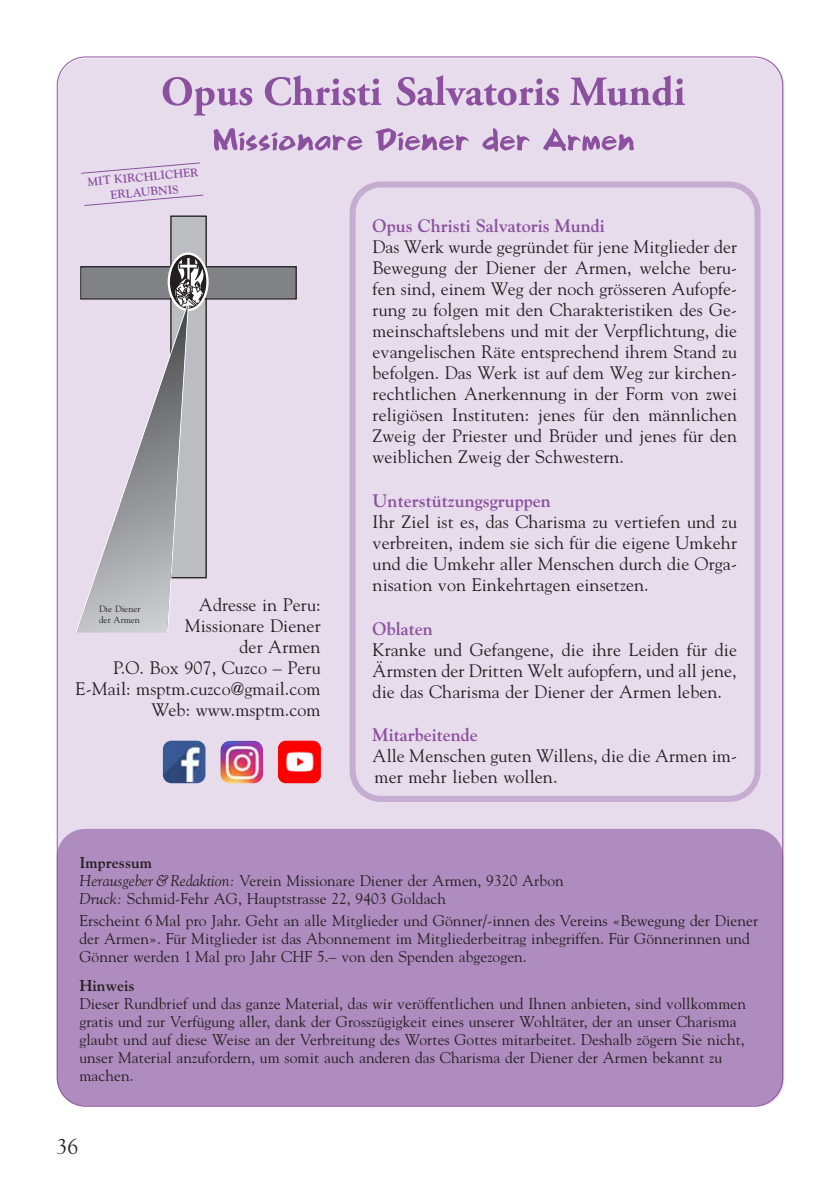
<style>
.page{position:relative;width:840px;height:1191px;background:#fff}
.page>*{position:absolute;margin:0;border:0;box-sizing:border-box;transform-origin:0 0}
.t1{font:21.6px "Goudy";color:#282526}
.t2{font:18px/21px "Goudy";letter-spacing:.005em;color:#231f20;text-align:justify}
.t3{font:700 18px "Goudy";color:#8b509e}
.t4{font:15.6px/18px "Goudy";letter-spacing:.005em;color:#231f20}
.t5{font:700 15.6px "Goudy";letter-spacing:.005em;color:#231f20}
.t6{font:700 11.6px/15.2px "Goudy";color:#8b509e;text-align:center}
.t7{font:9.2px/10.8px "Goudy";letter-spacing:.005em;color:#231f20}
.s1{font-weight:700}
.s2{font-style:italic}
</style>
<div class="page">
<div style="left:58px;top:58px;width:725px;height:1048px;background:#e7dcec;border-radius:27px"></div>
<div style="left:57px;top:829px;width:725px;height:276px;background:#af8cbf;border-radius:28px"></div>
<div style="left:349px;top:181px;width:411px;height:621px;border:6px solid #c5acd1;border-radius:28px"></div>
<svg style="left:162px;top:77px;width:90px;height:39px"></svg>
<svg style="left:265px;top:75px;width:116px;height:31px"></svg>
<svg style="left:396px;top:75px;width:162px;height:31px"></svg>
<svg style="left:570px;top:75px;width:114px;height:31px"></svg>
<svg style="left:213px;top:128px;width:149px;height:23px"></svg>
<svg style="left:375px;top:128px;width:93px;height:23px"></svg>
<svg style="left:482px;top:128px;width:47px;height:24px"></svg>
<svg style="left:543px;top:128px;width:90px;height:23px"></svg>
<div style="left:171px;top:216px;width:35px;height:362px;background:#bcbdc0"></div>
<div style="left:81px;top:267px;width:214px;height:31px;background:#808285"></div>
<div style="left:80px;top:266px;width:217px;height:33px;border:1px solid #231f20"></div>
<svg style="left:76px;top:252px;width:132px;height:380px"></svg>
<div style="left:278px;top:740px;width:42px;height:43px;background:#fc0001;border-radius:8px"></div>
<img style="left:278px;top:746px;width:36px;height:32px">
<img style="left:220px;top:740px;width:43px;height:43px">
<img style="left:163px;top:740px;width:42px;height:43px">
<svg style="left:81px;top:162px;width:123px;height:44px"></svg>
<p class="t6" style="left:87px;top:174px;width:112px;rotate:-5deg">MIT KIRCHLICHER<br>ERLAUBNIS</p>
<p class="t2" style="left:75px;top:593px;width:246px;text-align:right">Adresse in Peru:<br>Missionare Diener<br>der Armen<br>P.O. Box 907, Cuzco – Peru<br>E-Mail: msptm.cuzco@gmail.com<br>Web: www.msptm.com</p>
<p class="t7" style="left:99px;top:603px;width:43px">Die Diener der Armen</p>
<p class="t3" style="left:372px;top:215px;width:234px">Opus Christi Salvatoris Mundi</p>
<p class="t2" style="left:372px;top:236px;width:366px">Das Werk wurde gegründet für jene Mitglieder der Bewegung der Diener der Armen, welche beru&shy;fen sind, einem Weg der noch grösseren Aufopfe&shy;rung zu folgen mit den Charakteristiken des Ge&shy;meinschaftslebens und mit der Verpflichtung, die evangelischen Räte entsprechend ihrem Stand zu befolgen. Das Werk ist auf dem Weg zur kirchen&shy;rechtlichen Anerkennung in der Form von zwei religiösen Instituten: jenes für den männlichen Zweig der Priester und Brüder und jenes für den weiblichen Zweig der Schwestern.</p>
<p class="t3" style="left:372px;top:490px;width:180px">Unterstützungsgruppen</p>
<p class="t2" style="left:372px;top:510px;width:365px">Ihr Ziel ist es, das Charisma zu vertiefen und zu verbreiten, indem sie sich für die eigene Umkehr und die Umkehr aller Menschen durch die Orga&shy;nisation von Einkehrtagen einsetzen.</p>
<p class="t3" style="left:372px;top:617px;width:61px">Oblaten</p>
<p class="t2" style="left:372px;top:638px;width:365px">Kranke und Gefangene, die ihre Leiden für die Ärmsten der Dritten Welt aufopfern, und all jene, die das Charisma der Diener der Armen leben.</p>
<p class="t3" style="left:372px;top:724px;width:106px">Mitarbeitende</p>
<p class="t2" style="left:372px;top:745px;width:365px">Alle Menschen guten Willens, die die Armen im&shy;mer mehr lieben wollen.</p>
<p class="t4" style="left:79px;top:853px;width:485px"><span class="s1">Impressum<br></span><span class="s2">Herausgeber &amp; Redaktion:</span> Verein Missionare Diener der Armen, 9320 Arbon<br><span class="s2">Druck:</span> Schmid-Fehr AG, Hauptstrasse 22, 9403 Goldach</p>
<p class="t4" style="left:79px;top:911px;width:680px">Erscheint 6 Mal pro Jahr. Geht an alle Mitglieder und Gönner/-innen des Vereins «Bewegung der Diener der Armen». Für Mitglieder ist das Abonnement im Mitgliederbeitrag inbegriffen. Für Gönnerinnen und<br>Gönner werden 1 Mal pro Jahr CHF 5.– von den Spenden abgezogen.</p>
<p class="t5" style="left:79px;top:976px;width:57px">Hinweis</p>
<p class="t4" style="left:79px;top:994px;width:667px">Dieser Rundbrief und das ganze Material, das wir veröffentlichen und Ihnen anbieten, sind vollkommen gratis und zur Verfügung aller, dank der Grosszügigkeit eines unserer Wohltäter, der an unser Charisma glaubt und auf diese Weise an der Verbreitung des Wortes Gottes mitarbeitet. Deshalb zögern Sie nicht, unser Material anzufordern, um somit auch anderen das Charisma der Diener der Armen bekannt zu machen.</p>
<p class="t1" style="left:57px;top:1133px;width:23px">36</p>
</div>
